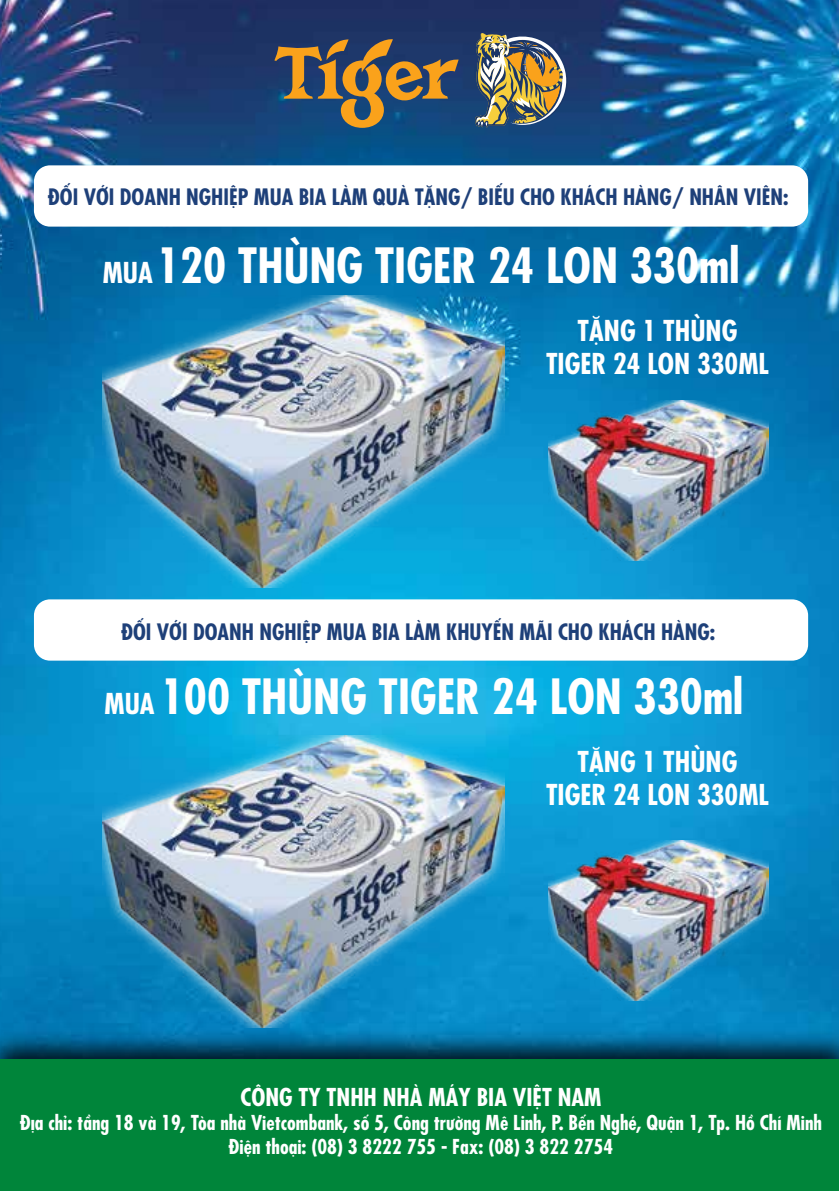
<style>
.page{position:relative;width:839px;height:1191px;background:#fff}
.page>*{position:absolute;margin:0;border:0;box-sizing:border-box;transform-origin:0 0}
.t1{font:700 condensed 47.2px "Futura Std";color:#fff}
.t2{font:700 condensed 28px/33.6px "Futura Std";color:#fff;text-align:center}
.t3{font:700 24px "Futura Std";color:#fff}
.t4{font:700 22px "Futura Std";color:#1e4079}
.t5{font:700 20px/24px "Futura Std";color:#fff;text-align:center}
.s1{font-size:28px}
.s2{font-stretch:normal}
</style>
<div class="page">
<img style="left:0;top:0;width:839px;height:1018px">
<img style="left:0;top:1018px;width:839px;height:41px">
<div style="left:0;top:1059px;width:839px;height:131px;background:#00853a"></div>
<svg style="left:274px;top:38px;width:185px;height:90px;background:#5d5d58"></svg>
<svg style="left:475px;top:33px;width:98px;height:95px;background:#7f7d6b"></svg>
<div style="left:34px;top:165px;width:774px;height:61px;background:#fff;border-radius:16px"></div>
<div style="left:34px;top:599px;width:774px;height:61px;background:#fff;border-radius:16px"></div>
<img style="left:103px;top:295px;width:402px;height:292px">
<img style="left:548px;top:400px;width:221px;height:160px">
<img style="left:103px;top:735px;width:402px;height:291px">
<img style="left:548px;top:840px;width:221px;height:160px">
<p class="t4" style="left:48px;top:184px;width:742px">ĐỐI VỚI DOANH NGHIỆP MUA BIA LÀM QUÀ TẶNG/ BIẾU CHO KHÁCH HÀNG/ NHÂN VIÊN:</p>
<h1 class="t1" style="left:103px;top:236px;width:638px"><span class="s1">MUA</span> 120 THÙNG TIGER 24 LON 330ml</h1>
<h2 class="t2" style="left:546px;top:314px;width:224px">T<span class="s2">Ặ</span>NG 1 THÙNG<br>TIGER 24 LON 330ML</h2>
<p class="t4" style="left:121px;top:619px;width:595px">ĐỐI VỚI DOANH NGHIỆP MUA BIA LÀM KHUYẾN MÃI CHO KHÁCH HÀNG:</p>
<h1 class="t1" style="left:104px;top:667px;width:640px"><span class="s1">MUA</span> 100 THÙNG TIGER 24 LON 330ml</h1>
<h2 class="t2" style="left:546px;top:744px;width:224px">T<span class="s2">Ặ</span>NG 1 THÙNG<br>TIGER 24 LON 330ML</h2>
<p class="t3" style="left:240px;top:1083px;width:362px">CÔNG TY TNHH NHÀ MÁY BIA VIỆT NAM</p>
<p class="t5" style="left:20px;top:1110px;width:803px">Địa chỉ: tầng 18 và 19, Tòa nhà Vietcombank, số 5, Công trường Mê Linh, P. Bến Nghé, Quận 1, Tp. Hồ Chí Minh<br>Điện thoại: (08) 3 8222 755 - Fax: (08) 3 822 2754</p>
</div>
